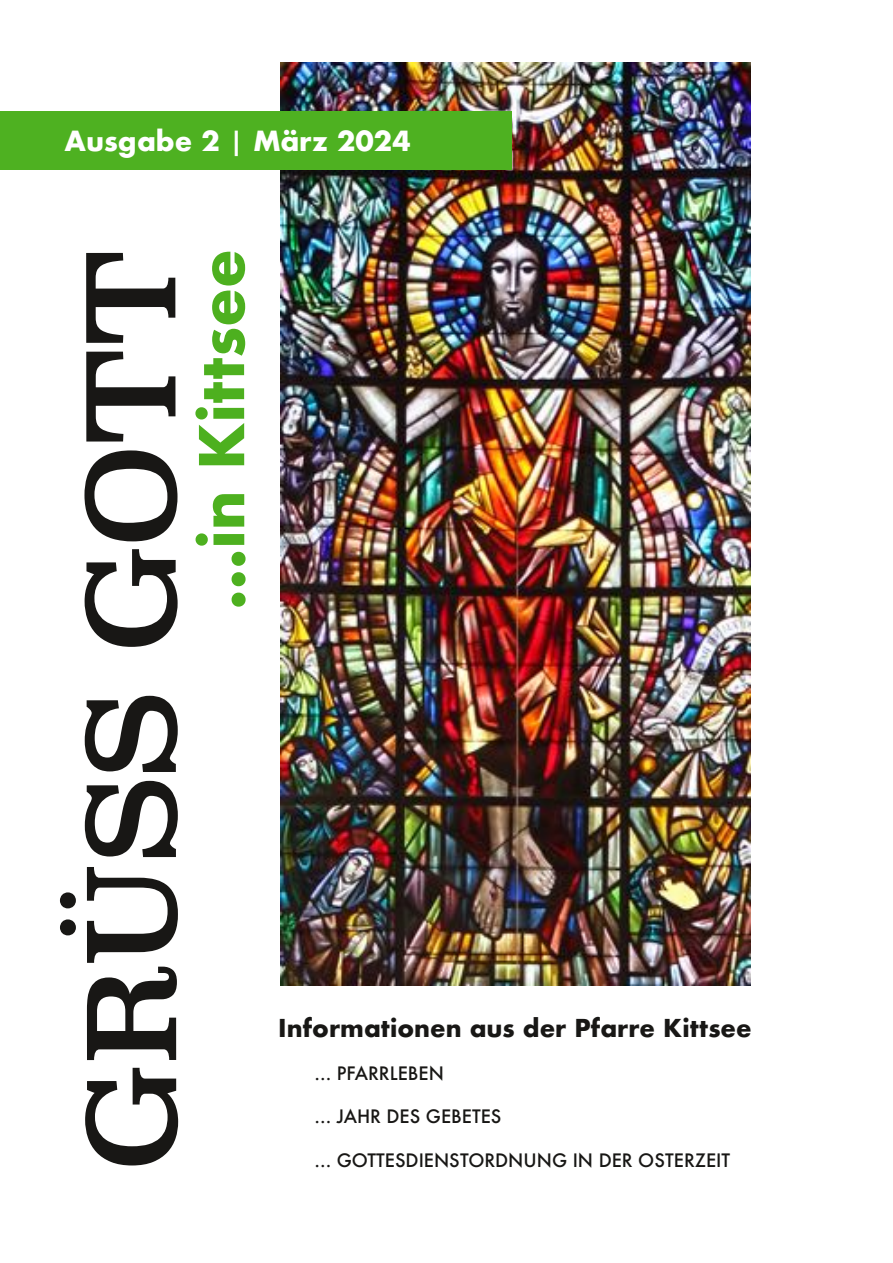
<style>
.page{position:relative;width:893px;height:1263px;background:#fff}
.page>*{position:absolute;margin:0;border:0;box-sizing:border-box;transform-origin:0 0}
.t1{font:120px "Superclarendon";color:#181715}
.t2{font:700 60px "Futura";color:#4db01f}
.t3{font:700 27px "Futura";color:#fff}
.t4{font:700 24px "Futura";color:#181715}
.t5{font:500 18px "Futura";color:#181715}
.s1{font-weight:500}
</style>
<div class="page">
<img style="left:280px;top:62px;width:471px;height:923px">
<div style="left:1px;top:112px;width:511px;height:58px;background:#4eb121"></div>
<h3 class="t3" style="left:65px;top:123px;width:348px">Ausgabe 2 <span class="s1">|</span> März 2024</h3>
<h1 class="t1" style="left:58px;top:1170px;width:923px;rotate:-90deg">GRÜSS GOTT</h1>
<h2 class="t2" style="left:182px;top:610px;width:362px;rotate:-90deg">... ni Kittsee</h2>
<h3 class="t4" style="left:278px;top:1012px;width:475px">Informationen aus der Pfarre Kittsee</h3>
<p class="t5" style="left:315px;top:1061px;width:131px">... PFARRLEBEN</p>
<p class="t5" style="left:315px;top:1104px;width:188px">... JAHR DES GEBETES</p>
<p class="t5" style="left:315px;top:1148px;width:417px">... GOTTESDIENSTORDNUNG IN DER OSTERZEIT</p>
</div>
